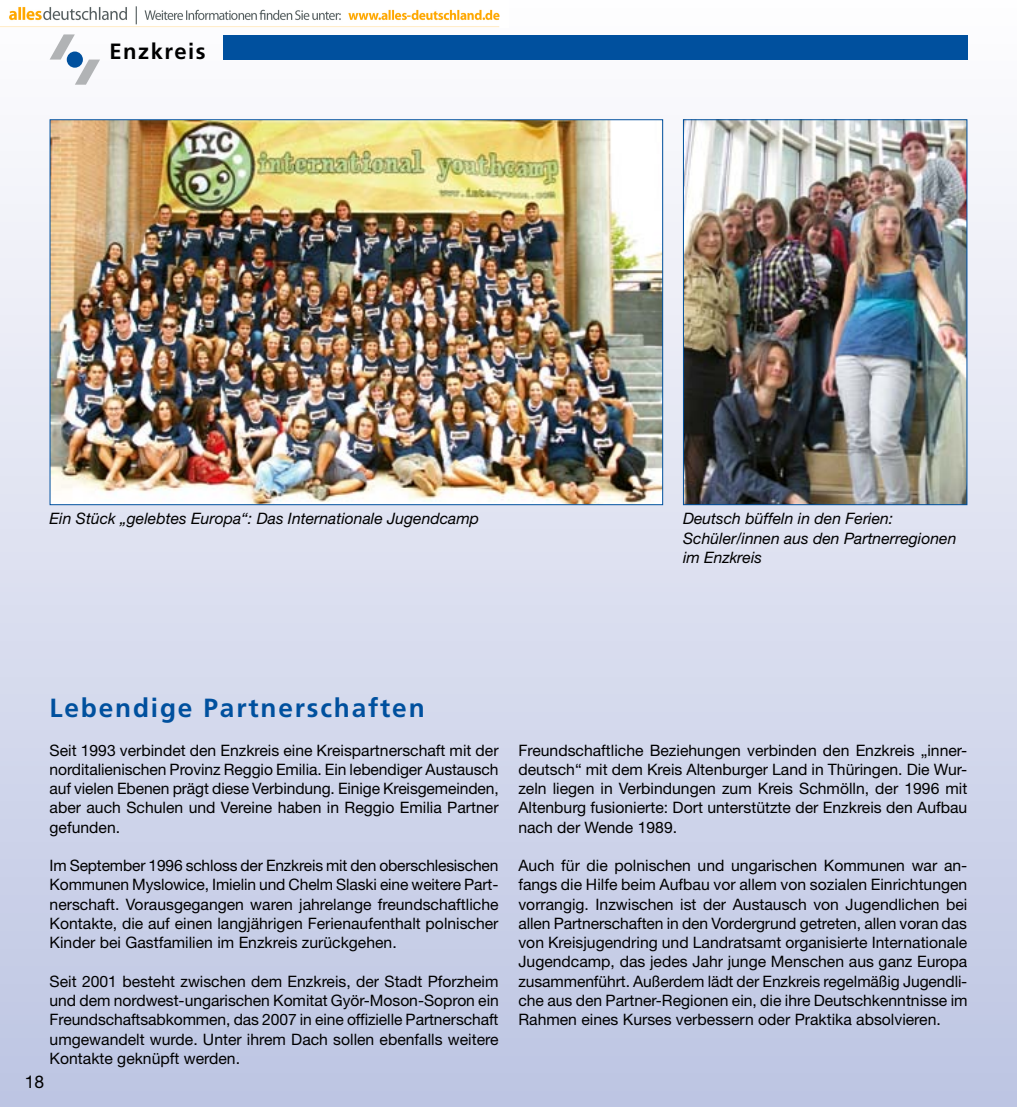
<style>
.page{position:relative;width:1017px;height:1107px;background:#fff}
.page>*{position:absolute;margin:0;border:0;box-sizing:border-box;transform-origin:0 0}
.t1{font:700 26.25px "Frutiger LT Std";letter-spacing:.07em;color:#00509e}
.t2{font:700 22.05px "Frutiger";letter-spacing:.07em;color:#000}
.t3{font:17.5px "Helvetica Neue LT Std";color:#000}
.t4{font:15.75px/19.2px "Helvetica Neue LT Std";color:#000;text-align:justify}
.t5{font:italic 15.75px/19.2px "Helvetica Neue LT Std";color:#000}
</style>
<div class="page">
<div style="left:0;top:0;width:1017px;height:1106px;background:linear-gradient(to bottom,#f9fafb,#bec6e3)"></div>
<div style="left:223px;top:35px;width:744px;height:25px;background:#00509e"></div>
<svg style="left:50px;top:34px;width:50px;height:51px"></svg>
<svg style="left:1016px;top:0;width:1px;height:1106px"></svg>
<img style="left:52px;top:121px;width:609px;height:382px">
<img style="left:685px;top:121px;width:280px;height:382px">
<div style="left:683px;top:119px;width:284px;height:386px;border:1px solid #00509e"></div>
<img style="left:0;top:0;width:508px;height:27px">
<h2 class="t2" style="left:109px;top:39px;width:98px">Enzkreis</h2>
<p class="t5" style="left:50px;top:509px;width:431px">Ein Stück „gelebtes Europa“: Das Internationale Jugendcamp</p>
<p class="t5" style="left:683px;top:509px;width:275px">Deutsch büffeln in den Ferien:<br>Schüler/innen aus den Partnerregionen im Enzkreis</p>
<h1 class="t1" style="left:49px;top:692px;width:377px">Lebendige Partnerschaften</h1>
<p class="t4" style="left:50px;top:740px;width:451px">Seit 1993 verbindet den Enzkreis eine Kreispartnerschaft mit der norditalienischen Provinz Reggio Emilia. Ein lebendiger Austausch auf vielen Ebenen prägt diese Verbindung. Einige Kreisgemeinden, aber auch Schulen und Vereine haben in Reggio Emilia Partner gefunden.</p>
<p class="t4" style="left:50px;top:855px;width:450px">Im September 1996 schloss der Enzkreis mit den oberschlesischen Kommunen Myslowice, Imielin und Chelm Slaski eine weitere Part&shy;nerschaft. Vorausgegangen waren jahrelange freundschaftliche Kontakte, die auf einen langjährigen Ferienaufenthalt polnischer Kinder bei Gastfamilien im Enzkreis zurückgehen.</p>
<p class="t4" style="left:50px;top:971px;width:451px">Seit 2001 besteht zwischen dem Enzkreis, der Stadt Pforzheim und dem nordwest-ungarischen Komitat Györ-Moson-Sopron ein Freundschaftsabkommen, das 2007 in eine offizielle Partnerschaft umgewandelt wurde. Unter ihrem Dach sollen ebenfalls weitere Kontakte geknüpft werden.</p>
<p class="t3" style="left:25px;top:1070px;width:21px">18</p>
<p class="t4" style="left:518px;top:740px;width:450px">Freundschaftliche Beziehungen verbinden den Enzkreis „inner&shy;deutsch“ mit dem Kreis Altenburger Land in Thüringen. Die Wur&shy;zeln liegen in Verbindungen zum Kreis Schmölln, der 1996 mit Altenburg fusionierte: Dort unterstützte der Enzkreis den Aufbau nach der Wende 1989.</p>
<p class="t4" style="left:518px;top:855px;width:451px">Auch für die polnischen und ungarischen Kommunen war an&shy;fangs die Hilfe beim Aufbau vor allem von sozialen Einrichtungen vorrangig. Inzwischen ist der Austausch von Jugendlichen bei allen Partnerschaften in den Vordergrund getreten, allen voran das von Kreisjugendring und Landratsamt organisierte Internationale Jugendcamp, das jedes Jahr junge Menschen aus ganz Europa zusammenführt. Außerdem lädt der Enzkreis regelmäßig Jugendli&shy;che aus den Partner-Regionen ein, die ihre Deutschkenntnisse im Rahmen eines Kurses verbessern oder Praktika absolvieren.</p>
</div>
